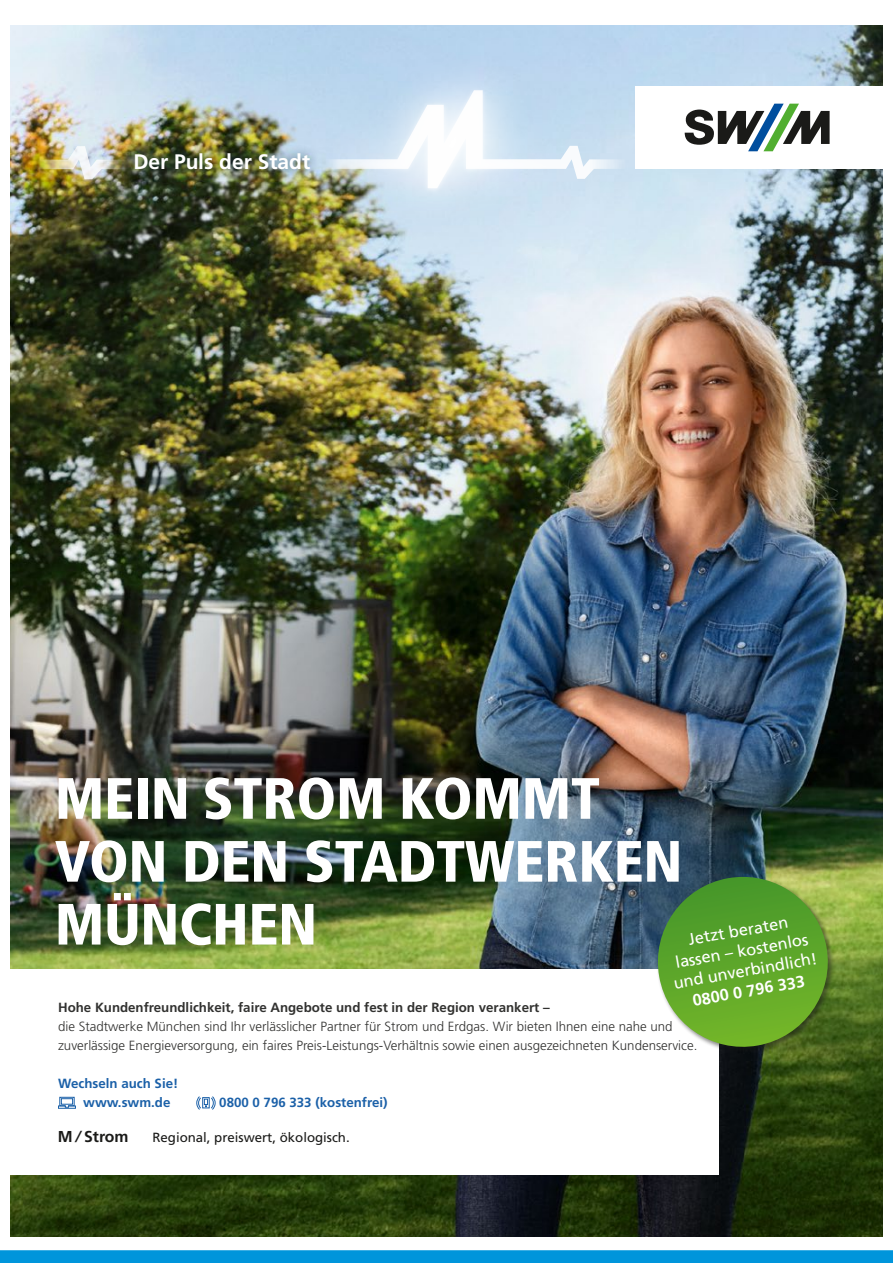
<style>
.page{position:relative;width:893px;height:1263px;background:#fff}
.page>*{position:absolute;margin:0;border:0;box-sizing:border-box;transform-origin:0 0}
.t1{font:900 condensed 58.2px/62.8px "Frutiger LT";letter-spacing:-.005em;color:#fff}
.t2{font:700 21px "Frutiger LT";color:#fff}
.t3{font:16.35px/20.2px "Frutiger LT";color:#fff;text-align:center}
.t4{font:700 16.35px "Frutiger LT";color:#fff}
.t5{font:700 15.75px "Frutiger LT";color:#1a1a18}
.t6{font:300 13.35px/19px "Frutiger LT";color:#1a1a18}
.t7{font:700 13.35px "Frutiger LT";color:#1a1a18}
.t8{font:700 13.35px/19px "Frutiger LT";color:#004e9e}
.t9{font:13.35px "Frutiger LT";color:#1a1a18}
.s1{font-style:italic}
</style>
<div class="page">
<img style="left:11px;top:26px;width:871px;height:1210px">
<div style="left:635px;top:86px;width:247px;height:83px;background:#fff"></div>
<svg style="left:685px;top:104px;width:145px;height:47px"></svg>
<div style="left:11px;top:106px;width:147px;height:114px;background:#1b3f4e;opacity:.3"></div>
<img style="left:37px;top:146px;width:87px;height:33px">
<img style="left:318px;top:54px;width:279px;height:171px">
<svg style="left:318px;top:90px;width:308px;height:98px"></svg>
<div style="left:124px;top:143px;width:196px;height:37px;background:#1b3f4e;opacity:.75"></div>
<div style="left:11px;top:969px;width:708px;height:206px;background:#fff"></div>
<svg style="left:58px;top:1096px;width:18px;height:13px"></svg>
<svg style="left:196px;top:1096px;width:20px;height:14px"></svg>
<svg style="left:651px;top:877px;width:184px;height:177px;background:#69a142"></svg>
<svg style="left:0;top:1250px;width:893px;height:13px;background:#0496db"></svg>
<h2 class="t2" style="left:134px;top:150px;width:178px">Der Puls der Stadt</h2>
<h1 class="t1" style="left:55px;top:767px;width:629px">MEIN STROM KOMMT<br>VON DEN STADTWERKEN<br>MÜNCHEN</h1>
<p class="t3" style="left:665px;top:933px;width:147px;rotate:-10deg">Jetzt beraten lassen – kostenlos und unverbindlich!</p>
<p class="t4" style="left:691px;top:991px;width:115px;rotate:-10deg">0800 0 796 333</p>
<p class="t7" style="left:58px;top:1000px;width:493px">Hohe Kundenfreundlichkeit, faire Angebote und fest in der Region verankert –</p>
<p class="t6" style="left:58px;top:1017px;width:641px">die Stadtwerke München sind Ihr verlässlicher Partner für Strom und Erdgas. Wir bieten Ihnen eine nahe und zuverlässige Energieversorgung, ein faires Preis-Leistungs-Verhältnis sowie einen ausgezeichneten Kundenservice.</p>
<p class="t8" style="left:83px;top:1074px;width:97px;text-indent:-25px">Wechseln auch Sie! www.swm.de</p>
<p class="t8" style="left:219px;top:1093px;width:170px">0800 0 796 333 (kostenfrei)</p>
<p class="t5" style="left:58px;top:1127px;width:72px">M<span class="s1">/</span>Strom</p>
<p class="t9" style="left:152px;top:1129px;width:199px">Regional, preiswert, ökologisch.</p>
</div>
